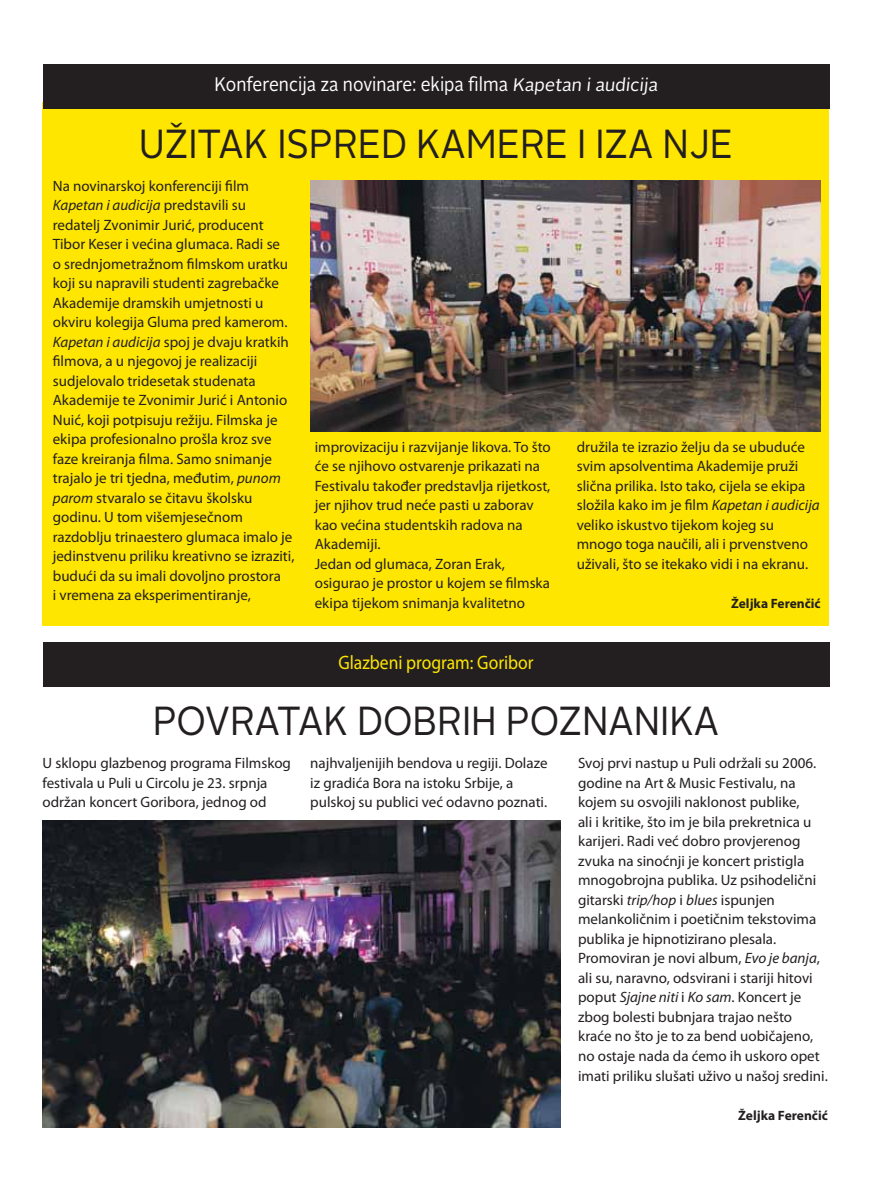
<style>
.page{position:relative;width:893px;height:1191px;background:#fff}
.page>*{position:absolute;margin:0;border:0;box-sizing:border-box;transform-origin:0 0}
.t1{font:40.5px "Alright Sans";color:#231f20;scale:.9 1}
.t2{font:19.5px "Alright Sans";color:#fff;scale:.9 1}
.t3{font:19.5px "Myriad Pro";color:#ffe600;scale:.9 1}
.t4{font:15px/19.5px "Myriad Pro";color:#231f20}
.t5{font:700 13.5px "Myriad Pro";color:#231f20}
.s1{font-size:18px}
.s2{font-style:italic}
</style>
<div class="page">
<div style="left:43px;top:102px;width:786px;height:523px;background:#ffe600"></div>
<img style="left:311px;top:181px;width:509px;height:251px">
<div style="left:43px;top:64px;width:786px;height:44px;background:#231f20"></div>
<img style="left:43px;top:821px;width:518px;height:306px">
<div style="left:43px;top:642px;width:786px;height:44px;background:#231f20"></div>
<h2 class="t2" style="left:214px;top:71px;width:497px">Konferencija za novinare: ekipa filma <span class="s1">Kapetan i audicija</span></h2>
<h1 class="t1" style="left:139px;top:117px;width:662px">UŽITAK ISPRED KAMERE I IZA NJE</h1>
<p class="t4" style="left:53px;top:176px;width:243px">Na novinarskoj konferenciji film <span class="s2">Kapetan i audicija</span> predstavili su redatelj Zvonimir Jurić, producent Tibor Keser i većina glumaca. Radi se<br>o srednjometražnom filmskom uratku koji su napravili studenti zagrebačke Akademije dramskih umjetnosti u okviru kolegija Gluma pred kamerom.<br><span class="s2">Kapetan i audicija</span> spoj je dvaju kratkih filmova, a u njegovoj je realizaciji sudjelovalo tridesetak studenata Akademije te Zvonimir Jurić i Antonio Nuić, koji potpisuju režiju. Filmska je ekipa profesionalno prošla kroz sve faze kreiranja filma. Samo snimanje trajalo je tri tjedna, međutim, <span class="s2">punom parom</span> stvaralo se čitavu školsku godinu. U tom višemjesečnom razdoblju trinaestero glumaca imalo je jedinstvenu priliku kreativno se izraziti, budući da su imali dovoljno prostora<br>i vremena za eksperimentiranje,</p>
<p class="t4" style="left:315px;top:436px;width:238px">improvizaciju i razvijanje likova. To što će se njihovo ostvarenje prikazati na Festivalu također predstavlja rijetkost, jer njihov trud neće pasti u zaborav kao većina studentskih radova na Akademiji.<br>Jedan od glumaca, Zoran Erak, osigurao je prostor u kojem se filmska ekipa tijekom snimanja kvalitetno</p>
<p class="t4" style="left:577px;top:436px;width:244px">družila te izrazio želju da se ubuduće svim apsolventima Akademije pruži slična prilika. Isto tako, cijela se ekipa složila kako im je film <span class="s2">Kapetan i audicija </span>veliko iskustvo tijekom kojeg su mnogo toga naučili, ali i prvenstveno uživali, što se itekako vidi i na ekranu.</p>
<p class="t5" style="left:731px;top:594px;width:91px">Željka Ferenčić</p>
<h2 class="t3" style="left:338px;top:651px;width:218px">Glazbeni program: Goribor</h2>
<h1 class="t1" style="left:153px;top:693px;width:631px">POVRATAK DOBRIH POZNANIKA</h1>
<p class="t4" style="left:43px;top:753px;width:250px">U sklopu glazbenog programa Filmskog festivala u Puli u Circolu je 23. srpnja održan koncert Goribora, jednog od</p>
<p class="t4" style="left:310px;top:753px;width:239px">najhvaljenijih bendova u regiji. Dolaze iz gradića Bora na istoku Srbije, a pulskoj su publici već odavno poznati.</p>
<p class="t4" style="left:578px;top:753px;width:251px">Svoj prvi nastup u Puli održali su 2006. godine na Art &amp; Music Festivalu, na kojem su osvojili naklonost publike,<br>ali i kritike, što im je bila prekretnica u karijeri. Radi već dobro provjerenog zvuka na sinoćnji je koncert pristigla mnogobrojna publika. Uz psihodelični gitarski <span class="s2">trip/hop</span> i <span class="s2">blues</span> ispunjen melankoličnim i poetičnim tekstovima publika je hipnotizirano plesala.<br>Promoviran je novi album, <span class="s2">Evo je banja</span>, ali su, naravno, odsvirani i stariji hitovi poput <span class="s2">Sjajne niti</span> i <span class="s2">Ko sam</span>. Koncert je zbog bolesti bubnjara trajao nešto kraće no što je to za bend uobičajeno, no ostaje nada da ćemo ih uskoro opet imati priliku slušati uživo u našoj sredini.</p>
<p class="t5" style="left:738px;top:1106px;width:91px">Željka Ferenčić</p>
</div>
